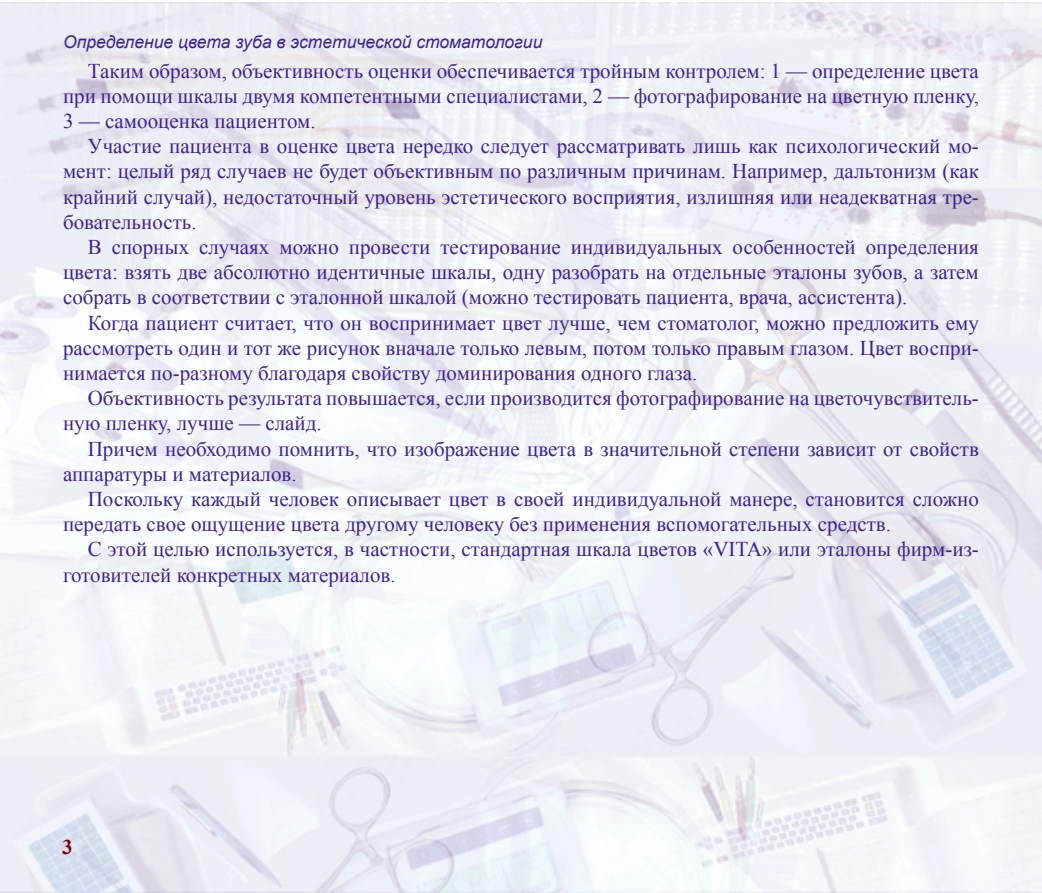
<style>
.page{position:relative;width:1042px;height:893px;background:#fff}
.page>*{position:absolute;margin:0;border:0;box-sizing:border-box;transform-origin:0 0}
.t1{font:21px/25.2px "Times New Roman";color:#3e238e;text-align:justify}
.t2{font:700 21px "Times New Roman";color:#85000c}
.t3{font:italic 17.5px "Arial";color:#3e238e}
</style>
<div class="page">
<img style="left:0;top:2px;width:1041px;height:891px">
<p class="t3" style="left:63px;top:31px;width:481px">Определение цвета зуба в эстетической стоматологии</p>
<p class="t1" style="left:63px;top:58px;width:917px;text-indent:25px">Таким образом, объективность оценки обеспечивается тройным контролем: 1 — определение цвета при помощи шкалы двумя компетентными специалистами, 2 — фотографирование на цветную пленку, 3 — самооценка пациентом.</p>
<p class="t1" style="left:63px;top:133px;width:917px;text-indent:25px">Участие пациента в оценке цвета нередко следует рассматривать лишь как психологический мо&shy;мент: целый ряд случаев не будет объективным по различным причинам. Например, дальтонизм (как крайний случай), недостаточный уровень эстетического восприятия, излишняя или неадекватная тре&shy;бовательность.</p>
<p class="t1" style="left:63px;top:234px;width:917px;text-indent:25px">В спорных случаях можно провести тестирование индивидуальных особенностей определения цвета: взять две абсолютно идентичные шкалы, одну разобрать на отдельные эталоны зубов, а затем собрать в соответствии с эталонной шкалой (можно тестировать пациента, врача, ассистента).</p>
<p class="t1" style="left:63px;top:310px;width:917px;text-indent:25px">Когда пациент считает, что он воспринимает цвет лучше, чем стоматолог, можно предложить ему рассмотреть один и тот же рисунок вначале только левым, потом только правым глазом. Цвет воспри&shy;нимается по-разному благодаря свойству доминирования одного глаза.</p>
<p class="t1" style="left:63px;top:385px;width:917px;text-indent:25px">Объективность результата повышается, если производится фотографирование на цветочувствитель&shy;ную пленку, лучше — слайд.</p>
<p class="t1" style="left:63px;top:436px;width:917px;text-indent:25px">Причем необходимо помнить, что изображение цвета в значительной степени зависит от свойств аппаратуры и материалов.</p>
<p class="t1" style="left:63px;top:486px;width:917px;text-indent:25px">Поскольку каждый человек описывает цвет в своей индивидуальной манере, становится сложно передать свое ощущение цвета другому человеку без применения вспомогательных средств.</p>
<p class="t1" style="left:63px;top:536px;width:917px;text-indent:25px">С этой целью используется, в частности, стандартная шкала цветов «VITA» или эталоны фирм-из&shy;готовителей конкретных материалов.</p>
<p class="t2" style="left:62px;top:832px;width:12px">3</p>
</div>
